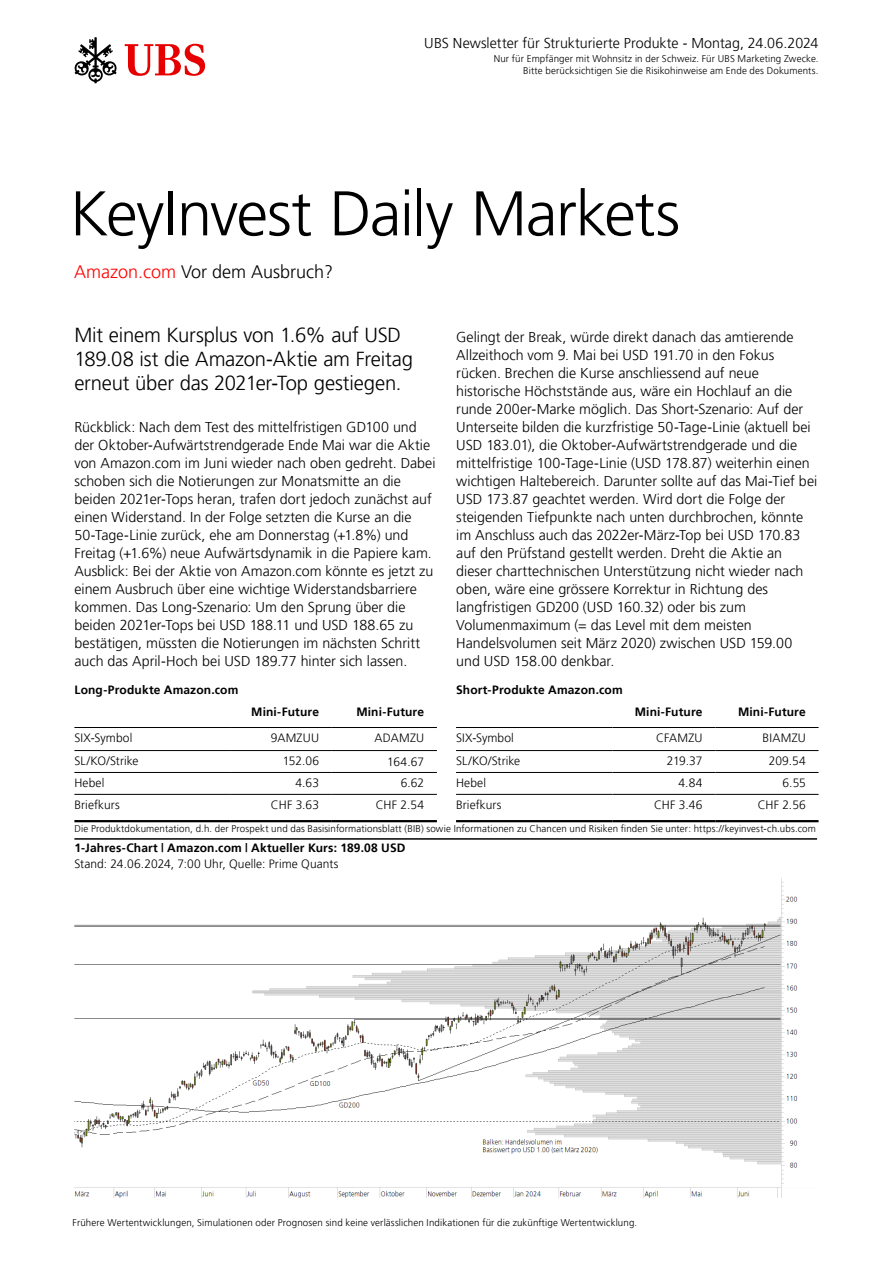
<style>
.page{position:relative;width:893px;height:1263px;background:#fff}
.page>*{position:absolute;margin:0;border:0;box-sizing:border-box;transform-origin:0 0}
.t1{font:300 63px "Frutiger 45";letter-spacing:-.02em;color:#000}
.t2{font:300 20.25px/24px "Frutiger 45";letter-spacing:-.01em;color:#000}
.t3{font:300 18px "Frutiger 45";color:#000}
.t4{font:300 14.25px/18px "Frutiger 45";color:#000}
.t5{font:300 12px "Frutiger 45";letter-spacing:.01em;color:#000}
.t6{font:300 12px "Frutiger 45";letter-spacing:.01em;color:#000}
.t7{font:300 9.75px/12px "Frutiger 45";letter-spacing:.015em;color:#000;text-align:right}
.s1{color:#f00}
</style>
<div class="page">
<svg style="left:125px;top:44px;width:80px;height:32px"></svg>
<svg style="left:74px;top:37px;width:43px;height:46px"></svg>
<img style="left:74px;top:878px;width:724px;height:319px">
<hr style="left:231px;top:750px;width:101px;height:1px;background:#000">
<hr style="left:74px;top:727px;width:157px;height:1px;background:#000">
<hr style="left:231px;top:727px;width:101px;height:1px;background:#000">
<hr style="left:332px;top:727px;width:105px;height:1px;background:#000">
<hr style="left:74px;top:750px;width:157px;height:1px;background:#000">
<hr style="left:332px;top:750px;width:105px;height:1px;background:#000">
<hr style="left:332px;top:772px;width:105px;height:1px;background:#000">
<hr style="left:74px;top:772px;width:157px;height:1px;background:#000">
<hr style="left:231px;top:772px;width:101px;height:1px;background:#000">
<hr style="left:74px;top:794px;width:157px;height:1px;background:#000">
<hr style="left:231px;top:794px;width:101px;height:1px;background:#000">
<hr style="left:332px;top:794px;width:105px;height:1px;background:#000">
<hr style="left:74px;top:820px;width:157px;height:2px;background:#000">
<hr style="left:231px;top:820px;width:101px;height:2px;background:#000">
<hr style="left:332px;top:820px;width:105px;height:2px;background:#000">
<hr style="left:715px;top:750px;width:104px;height:1px;background:#000">
<hr style="left:456px;top:727px;width:156px;height:1px;background:#000">
<hr style="left:612px;top:727px;width:103px;height:1px;background:#000">
<hr style="left:715px;top:727px;width:104px;height:1px;background:#000">
<hr style="left:456px;top:750px;width:156px;height:1px;background:#000">
<hr style="left:612px;top:750px;width:103px;height:1px;background:#000">
<hr style="left:456px;top:772px;width:156px;height:1px;background:#000">
<hr style="left:612px;top:772px;width:103px;height:1px;background:#000">
<hr style="left:715px;top:772px;width:104px;height:1px;background:#000">
<hr style="left:456px;top:794px;width:156px;height:1px;background:#000">
<hr style="left:612px;top:794px;width:103px;height:1px;background:#000">
<hr style="left:715px;top:794px;width:104px;height:1px;background:#000">
<hr style="left:456px;top:820px;width:156px;height:2px;background:#000">
<hr style="left:612px;top:820px;width:103px;height:2px;background:#000">
<hr style="left:715px;top:820px;width:104px;height:2px;background:#000">
<hr style="left:74px;top:838px;width:743px;height:2px;background:#000">
<p class="t4" style="left:424px;top:34px;width:396px">UBS Newsletter für Strukturierte Produkte - Montag, 24.06.2024</p>
<p class="t7" style="left:494px;top:53px;width:326px">Nur für Empfänger mit Wohnsitz in der Schweiz. Für UBS Marketing Zwecke.<br>Bitte berücksichtigen Sie die Risikohinweise am Ende des Dokuments.</p>
<h1 class="t1" style="left:70px;top:177px;width:612px">KeyInvest Daily Markets</h1>
<p class="t3" style="left:74px;top:261px;width:261px"><span class="s1">Amazon.com</span> Vor dem Ausbruch?</p>
<h2 class="t2" style="left:74px;top:323px;width:340px">Mit einem Kursplus von 1.6% auf USD<br>189.08 ist die Amazon-Aktie am Freitag erneut über das 2021er-Top gestiegen.</h2>
<p class="t4" style="left:74px;top:418px;width:363px">Rückblick: Nach dem Test des mittelfristigen GD100 und der Oktober-Aufwärtstrendgerade Ende Mai war die Aktie von Amazon.com im Juni wieder nach oben gedreht. Dabei schoben sich die Notierungen zur Monatsmitte an die beiden 2021er-Tops heran, trafen dort jedoch zunächst auf einen Widerstand. In der Folge setzten die Kurse an die 50-Tage-Linie zurück, ehe am Donnerstag (+1.8%) und Freitag (+1.6%) neue Aufwärtsdynamik in die Papiere kam.<br>Ausblick: Bei der Aktie von Amazon.com könnte es jetzt zu einem Ausbruch über eine wichtige Widerstandsbarriere kommen. Das Long-Szenario: Um den Sprung über die beiden 2021er-Tops bei USD 188.11 und USD 188.65 zu bestätigen, müssten die Notierungen im nächsten Schritt auch das April-Hoch bei USD 189.77 hinter sich lassen.</p>
<p class="t6" style="left:251px;top:704px;width:69px">Mini-Future</p>
<p class="t6" style="left:356px;top:704px;width:69px">Mini-Future</p>
<p class="t5" style="left:74px;top:731px;width:59px">SIX-Symbol</p>
<p class="t5" style="left:271px;top:731px;width:50px">9AMZUU</p>
<p class="t5" style="left:375px;top:731px;width:51px">ADAMZU</p>
<p class="t5" style="left:74px;top:754px;width:66px">SL/KO/Strike</p>
<p class="t5" style="left:283px;top:754px;width:38px">152.06</p>
<p class="t5" style="left:387px;top:755px;width:38px">164.67</p>
<p class="t5" style="left:74px;top:776px;width:32px">Hebel</p>
<p class="t5" style="left:296px;top:776px;width:25px">4.63</p>
<p class="t5" style="left:401px;top:776px;width:25px">6.62</p>
<p class="t5" style="left:74px;top:797px;width:47px">Briefkurs</p>
<p class="t5" style="left:271px;top:797px;width:50px">CHF 3.63</p>
<p class="t5" style="left:376px;top:797px;width:50px">CHF 2.54</p>
<p class="t4" style="left:456px;top:328px;width:363px">Gelingt der Break, würde direkt danach das amtierende Allzeithoch vom 9. Mai bei USD 191.70 in den Fokus rücken. Brechen die Kurse anschliessend auf neue historische Höchststände aus, wäre ein Hochlauf an die runde 200er-Marke möglich. Das Short-Szenario: Auf der Unterseite bilden die kurzfristige 50-Tage-Linie (aktuell bei USD 183.01), die Oktober-Aufwärtstrendgerade und die mittelfristige 100-Tage-Linie (USD 178.87) weiterhin einen wichtigen Haltebereich. Darunter sollte auf das Mai-Tief bei USD 173.87 geachtet werden. Wird dort die Folge der steigenden Tiefpunkte nach unten durchbrochen, könnte im Anschluss auch das 2022er-März-Top bei USD 170.83 auf den Prüfstand gestellt werden. Dreht die Aktie an dieser charttechnischen Unterstützung nicht wieder nach oben, wäre eine grössere Korrektur in Richtung des langfristigen GD200 (USD 160.32) oder bis zum Volumenmaximum (= das Level mit dem meisten Handelsvolumen seit März 2020) zwischen USD 159.00 und USD 158.00 denkbar.</p>
<p class="t6" style="left:74px;top:682px;width:165px">Long-Produkte Amazon.com</p>
<p class="t6" style="left:456px;top:682px;width:168px">Short-Produkte Amazon.com</p>
<p class="t6" style="left:635px;top:704px;width:69px">Mini-Future</p>
<p class="t6" style="left:738px;top:704px;width:69px">Mini-Future</p>
<p class="t5" style="left:456px;top:731px;width:59px">SIX-Symbol</p>
<p class="t5" style="left:656px;top:731px;width:48px">CFAMZU</p>
<p class="t5" style="left:763px;top:731px;width:45px">BIAMZU</p>
<p class="t5" style="left:456px;top:754px;width:66px">SL/KO/Strike</p>
<p class="t5" style="left:667px;top:754px;width:37px">219.37</p>
<p class="t5" style="left:769px;top:754px;width:39px">209.54</p>
<p class="t5" style="left:456px;top:776px;width:32px">Hebel</p>
<p class="t5" style="left:678px;top:776px;width:26px">4.84</p>
<p class="t5" style="left:782px;top:776px;width:25px">6.55</p>
<p class="t5" style="left:456px;top:797px;width:47px">Briefkurs</p>
<p class="t5" style="left:654px;top:797px;width:50px">CHF 3.46</p>
<p class="t5" style="left:758px;top:797px;width:50px">CHF 2.56</p>
<p class="t7" style="left:74px;top:822px;width:743px">Die Produktdokumentation, d.h. der Prospekt und das Basisinformationsblatt (BIB) sowie Informationen zu Chancen und Risiken finden Sie unter: https://keyinvest-ch.ubs.com</p>
<p class="t6" style="left:74px;top:841px;width:333px">1-Jahres-Chart | Amazon.com | Aktueller Kurs: 189.08 USD</p>
<p class="t5" style="left:74px;top:857px;width:266px">Stand: 24.06.2024, 7:00 Uhr, Quelle: Prime Quants</p>
<p class="t7" style="left:73px;top:1216px;width:566px">Frühere Wertentwicklungen, Simulationen oder Prognosen sind keine verlässlichen Indikationen für die zukünftige Wertentwicklung.</p>
</div>
